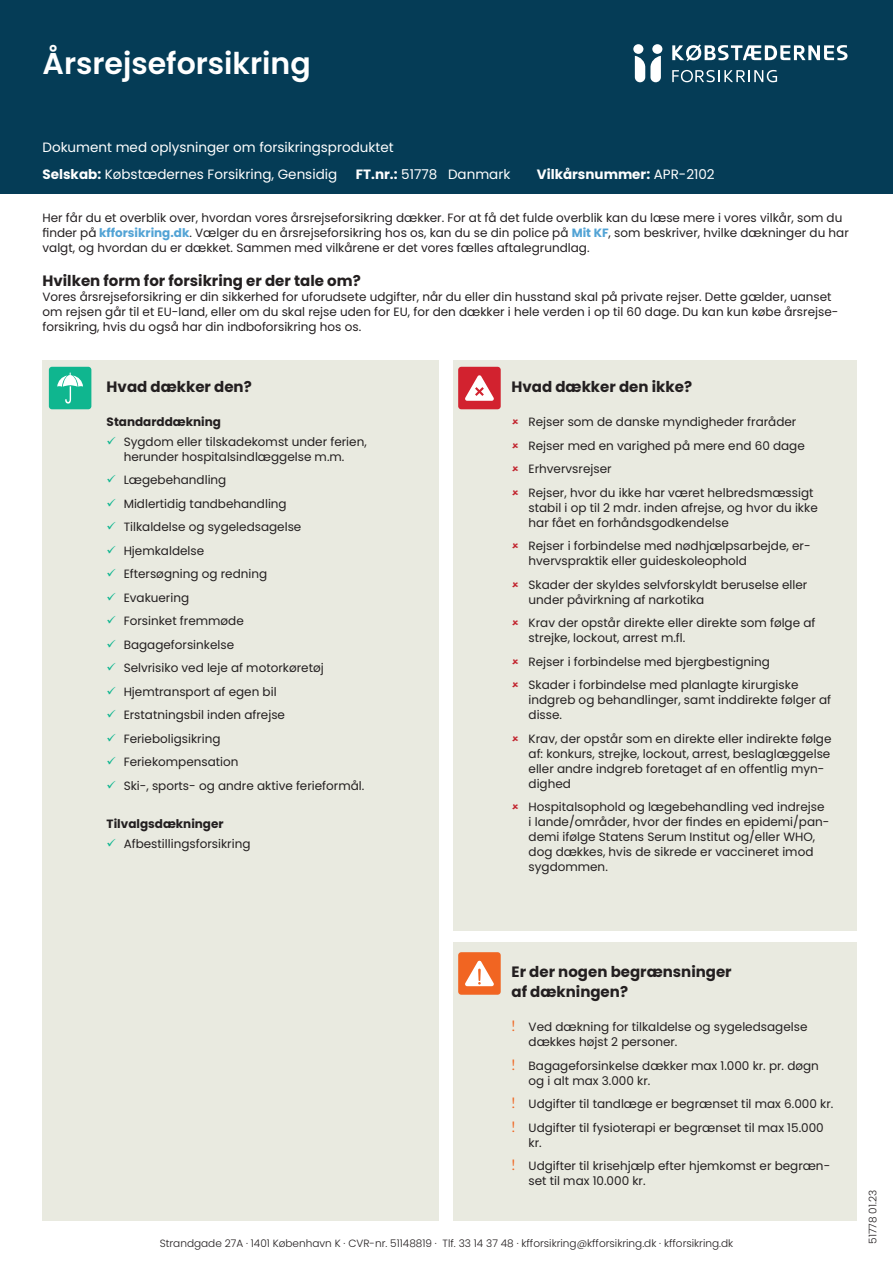
<style>
.page{position:relative;width:893px;height:1263px;background:#fff}
.page>*{position:absolute;margin:0;border:0;box-sizing:border-box;transform-origin:0 0}
.t1{font:600 30px "Poppins";color:#fff}
.Mellemrubrik{font:700 15px "Poppins";color:#231f20}
.t2{font:13.5px "Poppins";color:#fff}
.t3{font:700 13.5px "Poppins";color:#fff}
.Brødtekst{font:12px/15px "Poppins";color:#231f20}
.Brødtekst_fed{font:700 12px "Poppins";color:#231f20}
.t4{font:300 10.5px "Poppins";color:#231f20}
.s1{font-weight:400}
.s2{font-weight:700}
.s3{font-weight:700;color:#52a3d5}
.s4{font-family:"Brandon Text";font-size:15px;color:#ef6622}
</style>
<div class="page">
<div style="left:0;top:0;width:893px;height:193px;background:#053c56"></div>
<svg style="left:672px;top:70px;width:105px;height:12px"></svg>
<svg style="left:672px;top:44px;width:175px;height:17px"></svg>
<div style="left:652px;top:44px;width:10px;height:10px;background:#fff;border-radius:50%"></div>
<div style="left:633px;top:44px;width:10px;height:10px;background:#fff;border-radius:50%"></div>
<svg style="left:635px;top:56px;width:26px;height:26px"></svg>
<div style="left:43px;top:360px;width:396px;height:860px;background:#e9eae0"></div>
<div style="left:453px;top:360px;width:403px;height:571px;background:#e9eae0"></div>
<div style="left:49px;top:367px;width:42px;height:42px;background:#0fb68f;border-radius:3px"></div>
<svg style="left:57px;top:372px;width:26px;height:32px"></svg>
<div style="left:458px;top:367px;width:43px;height:42px;background:#d2222f;border-radius:3px"></div>
<svg style="left:465px;top:375px;width:29px;height:26px"></svg>
<div style="left:453px;top:942px;width:403px;height:278px;background:#e9eae0"></div>
<div style="left:458px;top:952px;width:43px;height:43px;background:#f16522;border-radius:3px"></div>
<svg style="left:465px;top:960px;width:29px;height:26px"></svg>
<h1 class="t1" style="left:43px;top:46px;width:270px">Årsrejseforsikring</h1>
<p class="t2" style="left:43px;top:139px;width:353px">Dokument med oplysninger om forsikringsproduktet</p>
<p class="t3" style="left:537px;top:167px;width:179px">Vilkårsnummer: <span class="s1">APR-2102</span></p>
<p class="t2" style="left:43px;top:167px;width:296px"><span class="s2">Selskab:</span> Købstædernes Forsikring, Gensidig</p>
<p class="t2" style="left:356px;top:167px;width:156px"><span class="s2">FT.nr.:</span> 51778 Danmark</p>
<p class="Brødtekst" style="left:43px;top:210px;width:808px">Her får du et overblik over, hvordan vores årsrejseforsikring dækker. For at få det fulde overblik kan du læse mere i vores vilkår, som du finder på <span class="s3">kfforsikring.dk</span>. Vælger du en årsrejseforsikring hos os, kan du se din police på <span class="s3">Mit KF</span>, som beskriver, hvilke dækninger du har valgt, og hvordan du er dækket. Sammen med vilkårene er det vores fælles aftalegrundlag.</p>
<p class="Mellemrubrik" style="left:43px;top:272px;width:320px">Hvilken form for forsikring er der tale om?</p>
<p class="Brødtekst" style="left:43px;top:289px;width:797px">Vores årsrejseforsikring er din sikkerhed for uforudsete udgifter, når du eller din husstand skal på private rejser. Dette gælder, uanset om rejsen går til et EU-land, eller om du skal rejse uden for EU, for den dækker i hele verden i op til 60 dage. Du kan kun købe årsrejse&shy;forsikring, hvis du også har din indboforsikring hos os.</p>
<p class="Mellemrubrik" style="left:107px;top:378px;width:147px">Hvad dækker den?</p>
<p class="Brødtekst_fed" style="left:107px;top:415px;width:116px">Standarddækning</p>
<p class="Brødtekst" style="left:124px;top:434px;width:245px">Sygdom eller tilskadekomst under ferien, herunder hospitalsindlæggelse m.m.</p>
<p class="Brødtekst" style="left:124px;top:472px;width:104px">Lægebehandling</p>
<p class="Brødtekst" style="left:124px;top:496px;width:165px">Midlertidig tandbehandling</p>
<p class="Brødtekst" style="left:124px;top:519px;width:179px">Tilkaldelse og sygeledsagelse</p>
<p class="Brødtekst" style="left:124px;top:543px;width:82px">Hjemkaldelse</p>
<p class="Brødtekst" style="left:124px;top:566px;width:145px">Eftersøgning og redning</p>
<p class="Brødtekst" style="left:124px;top:590px;width:67px">Evakuering</p>
<p class="Brødtekst" style="left:124px;top:613px;width:122px">Forsinket fremmøde</p>
<p class="Brødtekst" style="left:124px;top:637px;width:112px">Bagageforsinkelse</p>
<p class="Brødtekst" style="left:124px;top:660px;width:202px">Selvrisiko ved leje af motorkøretøj</p>
<p class="Brødtekst" style="left:124px;top:684px;width:154px">Hjemtransport af egen bil</p>
<p class="Brødtekst" style="left:124px;top:707px;width:163px">Erstatningsbil inden afrejse</p>
<p class="Brødtekst" style="left:124px;top:731px;width:98px">Ferieboligsikring</p>
<p class="Brødtekst" style="left:124px;top:755px;width:116px">Feriekompensation</p>
<p class="Brødtekst" style="left:124px;top:778px;width:242px">Ski-, sports- og andre aktive ferieformål.</p>
<p class="Brødtekst_fed" style="left:107px;top:817px;width:119px">Tilvalgsdækninger</p>
<p class="Brødtekst" style="left:124px;top:836px;width:128px">Afbestillingsforsikring</p>
<p class="Mellemrubrik" style="left:512px;top:378px;width:182px">Hvad dækker den ikke?</p>
<p class="Brødtekst" style="left:529px;top:415px;width:269px">Rejser som de danske myndigheder fraråder</p>
<p class="Brødtekst" style="left:529px;top:438px;width:278px">Rejser med en varighed på mere end 60 dage</p>
<p class="Brødtekst" style="left:529px;top:462px;width:85px">Erhvervsrejser</p>
<p class="Brødtekst" style="left:529px;top:485px;width:291px">Rejser, hvor du ikke har været helbredsmæssigt stabil i op til 2 mdr. inden afrejse, og hvor du ikke har fået en forhåndsgodkendelse</p>
<p class="Brødtekst" style="left:529px;top:539px;width:284px">Rejser i forbindelse med nødhjælpsarbejde, er&shy;hvervspraktik eller guideskoleophold</p>
<p class="Brødtekst" style="left:529px;top:577px;width:280px">Skader der skyldes selvforskyldt beruselse eller under påvirkning af narkotika</p>
<p class="Brødtekst" style="left:529px;top:616px;width:288px">Krav der opstår direkte eller direkte som følge af strejke, lockout, arrest m.fl.</p>
<p class="Brødtekst" style="left:529px;top:654px;width:243px">Rejser i forbindelse med bjergbestigning</p>
<p class="Brødtekst" style="left:529px;top:678px;width:304px">Skader i forbindelse med planlagte kirurgiske indgreb og behandlinger, samt inddirekte følger af disse.</p>
<p class="Brødtekst" style="left:529px;top:731px;width:304px">Krav, der opstår som en direkte eller indirekte følge af: konkurs, strejke, lockout, arrest, beslaglæggelse eller andre indgreb foretaget af en offentlig myn&shy;dighed</p>
<p class="Brødtekst" style="left:529px;top:800px;width:302px">Hospitalsophold og lægebehandling ved indrejse i lande/områder, hvor der findes en epidemi/pan&shy;demi ifølge Statens Serum Institut og/eller WHO, dog dækkes, hvis de sikrede er vaccineret imod sygdommen.</p>
<p class="Mellemrubrik" style="left:512px;top:963px;width:222px">Er der nogen begrænsninger</p>
<p class="Mellemrubrik" style="left:512px;top:983px;width:118px">af dækningen?</p>
<p class="Brødtekst" style="left:529px;top:1020px;width:280px;text-indent:-17px"><span class="s4">!</span> Ved dækning for tilkaldelse og sygeledsagelse dækkes højst 2 personer.</p>
<p class="Brødtekst" style="left:529px;top:1058px;width:292px;text-indent:-17px"><span class="s4">!</span> Bagageforsinkelse dækker max 1.000 kr. pr. døgn og i alt max 3.000 kr.</p>
<p class="Brødtekst" style="left:512px;top:1097px;width:323px"><span class="s4">!</span> Udgifter til tandlæge er begrænset til max 6.000 kr.</p>
<p class="Brødtekst" style="left:529px;top:1120px;width:297px;text-indent:-17px"><span class="s4">!</span> Udgifter til fysioterapi er begrænset til max 15.000 kr.</p>
<p class="Brødtekst" style="left:529px;top:1159px;width:303px;text-indent:-17px"><span class="s4">!</span> Udgifter til krisehjælp efter hjemkomst er begræn&shy;set til max 10.000 kr.</p>
<p class="t4" style="left:160px;top:1237px;width:575px">Strandgade 27A · 1401 København K · CVR-nr. 51148819 · Tlf. 33 14 37 48 · kfforsikring@kfforsikring.dk · kfforsikring.dk</p>
<p class="t4" style="left:867px;top:1244px;width:55px;rotate:-90deg">51778 01.23</p>
</div>
